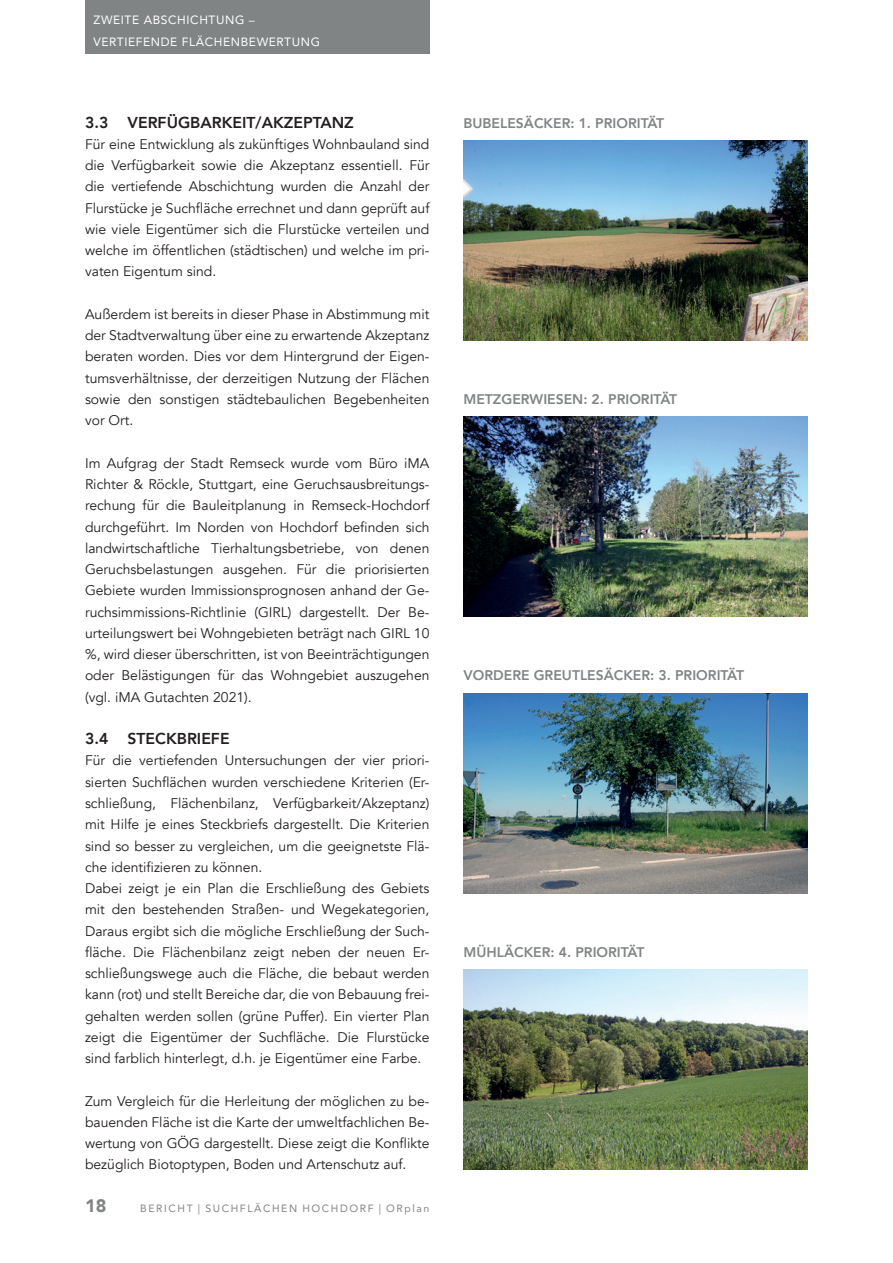
<style>
.page{position:relative;width:893px;height:1263px;background:#fff}
.page>*{position:absolute;margin:0;border:0;box-sizing:border-box;transform-origin:0 0}
.t1{font:900 18px "Avenir";color:#818485}
.t2{font:800 15.75px "Avenir";color:#231f20}
.t3{font:13.95px/21.3px "Avenir";color:#231f20;text-align:justify}
.t4{font:800 13.95px "Avenir";color:#818485}
.t5{font:12px/21px "Avenir";letter-spacing:.05em;color:#fff}
.t6{font:10.5px "Avenir";letter-spacing:.15em;color:#818485}
</style>
<div class="page">
<div style="left:85px;top:0;width:344px;height:54px;background:#818485"></div>
<img style="left:463px;top:140px;width:345px;height:200px">
<img style="left:463px;top:417px;width:345px;height:200px">
<img style="left:463px;top:693px;width:345px;height:200px">
<img style="left:463px;top:969px;width:345px;height:200px">
<p class="t5" style="left:94px;top:9px;width:228px">ZWEITE ABSCHICHTUNG –<br>VERTIEFENDE FLÄCHENBEWERTUNG</p>
<p class="t2" style="left:85px;top:110px;width:270px">3.3 VERFÜGBARKEIT/AKZEPTANZ</p>
<p class="t3" style="left:85px;top:134px;width:346px">Für eine Entwicklung als zukünftiges Wohnbauland sind die Verfügbarkeit sowie die Akzeptanz essentiell. Für die vertiefende Abschichtung wurden die Anzahl der Flurstücke je Suchfläche errechnet und dann geprüft auf wie viele Eigentümer sich die Flurstücke verteilen und welche im öffentlichen (städtischen) und welche im pri&shy;vaten Eigentum sind.</p>
<p class="t3" style="left:85px;top:304px;width:346px">Außerdem ist bereits in dieser Phase in Abstimmung mit der Stadtverwaltung über eine zu erwartende Akzeptanz beraten worden. Dies vor dem Hintergrund der Eigen&shy;tumsverhältnisse, der derzeitigen Nutzung der Flächen sowie den sonstigen städtebaulichen Begebenheiten vor Ort.</p>
<p class="t3" style="left:85px;top:453px;width:346px">Im Aufgrag der Stadt Remseck wurde vom Büro iMA Richter &amp; Röckle, Stuttgart, eine Geruchsausbreitungs&shy;rechung für die Bauleitplanung in Remseck-Hochdorf durchgeführt. Im Norden von Hochdorf befinden sich landwirtschaftliche Tierhaltungsbetriebe, von denen Geruchsbelastungen ausgehen. Für die priorisierten Gebiete wurden Immissionsprognosen anhand der Ge&shy;ruchsimmissions-Richtlinie (GIRL) dargestellt. Der Be&shy;urteilungswert bei Wohngebieten beträgt nach GIRL 10 %, wird dieser überschritten, ist von Beeinträchtigungen oder Belästigungen für das Wohngebiet auszugehen (vgl. iMA Gutachten 2021).</p>
<p class="t2" style="left:85px;top:726px;width:146px">3.4 STECKBRIEFE</p>
<p class="t3" style="left:85px;top:750px;width:346px;text-align:left">Für die vertiefenden Untersuchungen der vier priori&shy;sierten Suchflächen wurden verschiedene Kriterien (Er&shy;schließung, Flächenbilanz, Verfügbarkeit/Akzeptanz) mit Hilfe je eines Steckbriefs dargestellt. Die Kriterien sind so besser zu vergleichen, um die geeignetste Flä&shy;che identifizieren zu können.<br>Dabei zeigt je ein Plan die Erschließung des Gebiets mit den bestehenden Straßen- und Wegekategorien, Daraus ergibt sich die mögliche Erschließung der Such&shy;fläche. Die Flächenbilanz zeigt neben der neuen Er&shy;schließungswege auch die Fläche, die bebaut werden kann (rot) und stellt Bereiche dar, die von Bebauung frei&shy;gehalten werden sollen (grüne Puffer). Ein vierter Plan zeigt die Eigentümer der Suchfläche. Die Flurstücke sind farblich hinterlegt, d.h. je Eigentümer eine Farbe.</p>
<p class="t3" style="left:85px;top:1090px;width:346px">Zum Vergleich für die Herleitung der möglichen zu be&shy;bauenden Fläche ist die Karte der umweltfachlichen Be&shy;wertung von GÖG dargestellt. Diese zeigt die Konflikte bezüglich Biotoptypen, Boden und Artenschutz auf.</p>
<p class="t1" style="left:85px;top:1190px;width:23px">18</p>
<p class="t6" style="left:140px;top:1200px;width:291px">BERICHT | SUCHFLÄCHEN HOCHDORF | ORplan</p>
<p class="t4" style="left:463px;top:112px;width:202px">BUBELESÄCKER: 1. PRIORITÄT</p>
<p class="t4" style="left:463px;top:388px;width:215px">METZGERWIESEN: 2. PRIORITÄT</p>
<p class="t4" style="left:463px;top:665px;width:282px">VORDERE GREUTLESÄCKER: 3. PRIORITÄT</p>
<p class="t4" style="left:463px;top:941px;width:182px">MÜHLÄCKER: 4. PRIORITÄT</p>
</div>
